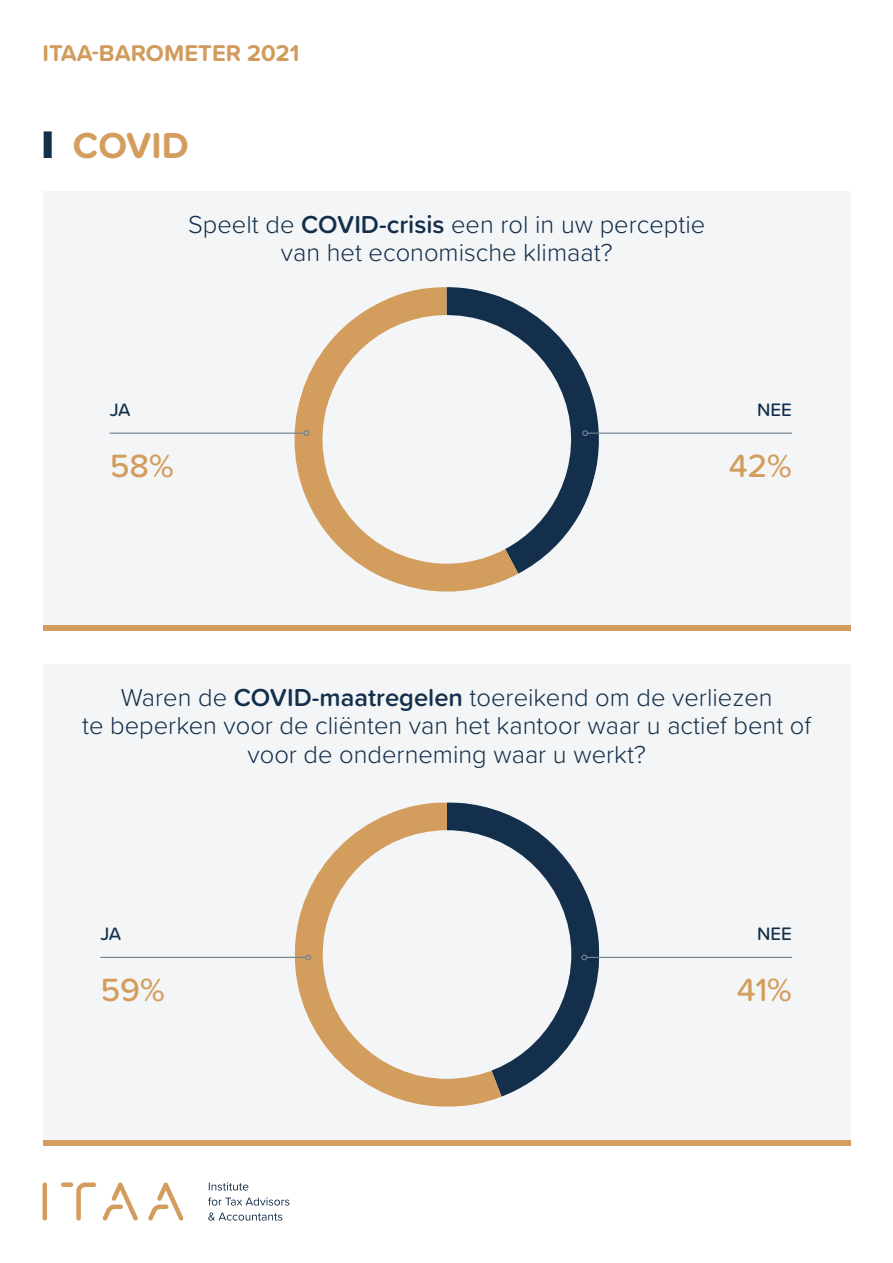
<style>
.page{position:relative;width:893px;height:1263px;background:#fff}
.page>*{position:absolute;margin:0;border:0;box-sizing:border-box;transform-origin:0 0}
.t1{font:700 37.5px "Proxima Soft";color:#d39d5d}
.t2{font:500 33.3px "Proxima Soft";color:#d39d5d}
.t3{font:300 25.5px/28.5px "Proxima Soft";color:#142f4b;text-align:center}
.t4{font:700 23.7px "Proxima Soft";color:#d29b5e}
.t5{font:500 18.75px "Proxima Soft";color:#142f4b}
.s1{color:#142f4b}
.s2{font-weight:600}
</style>
<div class="page">
<div style="left:43px;top:664px;width:808px;height:482px;background:#f3f5f6"></div>
<svg style="left:295px;top:802px;width:206px;height:305px"></svg>
<hr style="left:587px;top:957px;width:205px;height:1px;background:#728293">
<svg style="left:447px;top:802px;width:152px;height:294px"></svg>
<hr style="left:100px;top:957px;width:206px;height:1px;background:#728293">
<svg style="left:305px;top:954px;width:6px;height:6px"></svg>
<div style="left:43px;top:191px;width:808px;height:439px;background:#f3f5f6"></div>
<svg style="left:273px;top:287px;width:245px;height:305px"></svg>
<hr style="left:587px;top:433px;width:205px;height:1px;background:#728293">
<svg style="left:446px;top:287px;width:153px;height:287px"></svg>
<hr style="left:110px;top:433px;width:194px;height:1px;background:#728293">
<svg style="left:304px;top:430px;width:5px;height:6px"></svg>
<div style="left:43px;top:625px;width:808px;height:5px;background:#d39d5d"></div>
<div style="left:43px;top:1140px;width:808px;height:6px;background:#d39d5d"></div>
<svg style="left:148px;top:1182px;width:36px;height:38px"></svg>
<hr style="left:43px;top:1182px;width:4px;height:38px;background:#d39d5d;border-radius:2px">
<svg style="left:102px;top:1182px;width:36px;height:38px"></svg>
<svg style="left:76px;top:1182px;width:20px;height:38px"></svg>
<div style="left:61px;top:1182px;width:12px;height:5px;background:#d39d5d;border-radius:2px"></div>
<svg style="left:209px;top:1182px;width:39px;height:8px"></svg>
<svg style="left:208px;top:1197px;width:81px;height:8px"></svg>
<svg style="left:208px;top:1212px;width:74px;height:8px"></svg>
<p class="t4" style="left:43px;top:35px;width:258px">ITAA-BAROMETER 2021</p>
<h1 class="t1" style="left:43px;top:117px;width:148px"><span class="s1">❙</span> COVID</h1>
<p class="t3" style="left:188px;top:209px;width:519px">Speelt de <span class="s2">COVID-crisis</span> een rol in uw perceptie van het economische klimaat?</p>
<p class="t5" style="left:110px;top:395px;width:22px">JA</p>
<p class="t5" style="left:757px;top:395px;width:36px">NEE</p>
<h2 class="t2" style="left:110px;top:441px;width:66px">58%</h2>
<h2 class="t2" style="left:729px;top:441px;width:65px">42%</h2>
<p class="t3" style="left:82px;top:682px;width:730px">Waren de <span class="s2">COVID-maatregelen</span> toereikend om de verliezen<br>te beperken voor de cliënten van het kantoor waar u actief bent of voor de onderneming waar u werkt?</p>
<p class="t5" style="left:100px;top:919px;width:22px">JA</p>
<p class="t5" style="left:757px;top:919px;width:36px">NEE</p>
<h2 class="t2" style="left:100px;top:965px;width:66px">59%</h2>
<h2 class="t2" style="left:737px;top:965px;width:57px">41%</h2>
</div>
